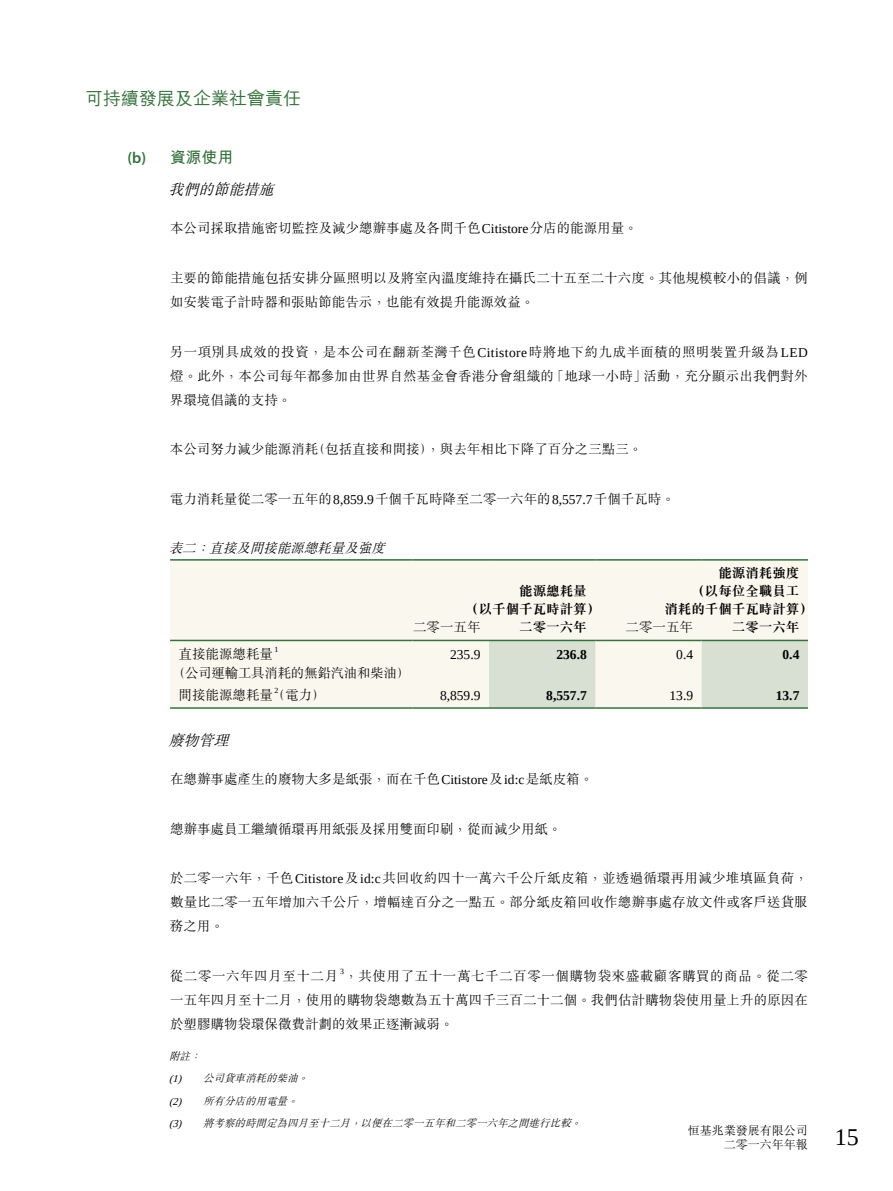
<style>
.page{position:relative;width:893px;height:1191px;background:#fff}
.page>*{position:absolute;margin:0;border:0;box-sizing:border-box;transform-origin:0 0}
.t1{font:24px "Liberation Serif";color:#000}
.t2{font:500 18px "M Hei HK";color:#36703c}
.t3{font:700 15.75px "M Hei HK";color:#36703c}
.t4{font:italic 300 15px "M Sung HK";color:#000}
.t5{font:300 13.5px/24px "M Sung HK";color:#000;text-align:justify}
.t6{font:700 13.5px/18px "M Sung HK";color:#000}
.t7{font:13.5px "Liberation Serif";color:#000}
.t8{font:700 13.5px "Liberation Serif";color:#000}
.t9{font:300 13.5px "M Sung HK";letter-spacing:-.02em;color:#000}
.t10{font:italic 300 13.5px "M Sung HK";color:#000}
.t11{font:300 13.5px "M Sung HK";letter-spacing:.04em;color:#000}
.t12{font:300 12px/14.2px "M Sung HK";color:#000;text-align:right}
.t13{font:italic 300 10.5px/22.2px "M Sung HK";color:#000}
.t14{font:7.8px "Liberation Serif";color:#000}
.s1{font-family:"Myriad Pro";font-weight:600}
.s2{font-family:"Liberation Serif";font-weight:400}
</style>
<div class="page">
<div style="left:170px;top:560px;width:638px;height:147px;background:#f9f7ee"></div>
<svg style="left:489px;top:641px;width:319px;height:66px;background:#e1e7da"></svg>
<hr style="left:170px;top:707px;width:242px;height:2px;background:#36703c">
<hr style="left:412px;top:707px;width:77px;height:2px;background:#36703c">
<hr style="left:489px;top:707px;width:106px;height:2px;background:#36703c">
<hr style="left:595px;top:707px;width:107px;height:2px;background:#36703c">
<hr style="left:702px;top:707px;width:106px;height:2px;background:#36703c">
<hr style="left:170px;top:639px;width:242px;height:2px;background:#36703c">
<hr style="left:412px;top:639px;width:77px;height:2px;background:#36703c">
<hr style="left:489px;top:639px;width:106px;height:2px;background:#36703c">
<hr style="left:595px;top:639px;width:107px;height:2px;background:#36703c">
<hr style="left:702px;top:639px;width:106px;height:2px;background:#36703c">
<hr style="left:170px;top:559px;width:242px;height:1px;background:#36703c">
<hr style="left:412px;top:559px;width:77px;height:1px;background:#36703c">
<hr style="left:489px;top:559px;width:106px;height:1px;background:#36703c">
<hr style="left:595px;top:559px;width:107px;height:1px;background:#36703c">
<hr style="left:702px;top:559px;width:106px;height:1px;background:#36703c">
<h2 class="t2" style="left:85px;top:85px;width:217px">可持續發展及企業社會責任</h2>
<p class="t3" style="left:128px;top:146px;width:107px"><span class="s1">(b)</span> 資源使用</p>
<p class="t4" style="left:169px;top:179px;width:112px">我們的節能措施</p>
<p class="t5" style="left:170px;top:216px;width:469px">本公司採取措施密切監控及減少總辦事處及各間千色<span class="s2">Citistore</span>分店的能源用量。</p>
<p class="t5" style="left:170px;top:265px;width:639px">主要的節能措施包括安排分區照明以及將室內溫度維持在攝氏二十五至二十六度。其他規模較小的倡議，例如安裝電子計時器和張貼節能告示，也能有效提升能源效益。</p>
<p class="t5" style="left:170px;top:339px;width:639px">另一項別具成效的投資，是本公司在翻新荃灣千色<span class="s2">Citistore</span>時將地下約九成半面積的照明裝置升級為<span class="s2">LED</span>燈。此外，本公司每年都參加由世界自然基金會香港分會組織的「地球一小時」活動，充分顯示出我們對外界環境倡議的支持。</p>
<p class="t5" style="left:170px;top:436px;width:474px">本公司努力減少能源消耗（包括直接和間接），與去年相比下降了百分之三點三。</p>
<p class="t5" style="left:170px;top:486px;width:506px">電力消耗量從二零一五年的<span class="s2">8,859.9</span>千個千瓦時降至二零一六年的<span class="s2">8,557.7</span>千個千瓦時。</p>
<p class="t10" style="left:169px;top:538px;width:222px">表二：直接及間接能源總耗量及強度</p>
<p class="t6" style="left:465px;top:582px;width:136px;text-indent:54px">能源總耗量（以千個千瓦時計算）</p>
<p class="t6" style="left:718px;top:564px;width:82px">能源消耗強度</p>
<p class="t6" style="left:691px;top:582px;width:109px">（以每位全職員工</p>
<p class="t6" style="left:664px;top:600px;width:150px">消耗的千個千瓦時計算）</p>
<p class="t5" style="left:413px;top:615px;width:69px">二零一五年</p>
<p class="t6" style="left:519px;top:618px;width:69px">二零一六年</p>
<p class="t5" style="left:626px;top:615px;width:69px">二零一五年</p>
<p class="t6" style="left:732px;top:618px;width:69px">二零一六年</p>
<p class="t5" style="left:179px;top:641px;width:96px">直接能源總耗量</p>
<p class="t14" style="left:274px;top:644px;width:5px">1</p>
<p class="t9" style="left:172px;top:663px;width:240px">（公司運輸工具消耗的無鉛汽油和柴油）</p>
<p class="t7" style="left:450px;top:645px;width:32px">235.9</p>
<p class="t8" style="left:556px;top:645px;width:32px">236.8</p>
<p class="t7" style="left:676px;top:645px;width:18px">0.4</p>
<p class="t8" style="left:782px;top:645px;width:18px">0.4</p>
<p class="t14" style="left:274px;top:685px;width:5px">2</p>
<p class="t5" style="left:179px;top:682px;width:149px">間接能源總耗量（電力）</p>
<p class="t7" style="left:440px;top:686px;width:42px">8,859.9</p>
<p class="t8" style="left:546px;top:686px;width:42px">8,557.7</p>
<p class="t7" style="left:669px;top:686px;width:25px">13.9</p>
<p class="t8" style="left:776px;top:686px;width:25px">13.7</p>
<p class="t4" style="left:169px;top:729px;width:67px">廢物管理</p>
<p class="t5" style="left:170px;top:766px;width:425px">在總辦事處產生的廢物大多是紙張，而在千色<span class="s2">Citistore</span>及<span class="s2">id:c</span>是紙皮箱。</p>
<p class="t5" style="left:170px;top:816px;width:393px">總辦事處員工繼續循環再用紙張及採用雙面印刷，從而減少用紙。</p>
<p class="t5" style="left:170px;top:865px;width:639px">於二零一六年，千色<span class="s2">Citistore</span>及<span class="s2">id:c</span>共回收約四十一萬六千公斤紙皮箱，並透過循環再用減少堆填區負荷，數量比二零一五年增加六千公斤，增幅達百分之一點五。部分紙皮箱回收作總辦事處存放文件或客戶送貨服務之用。</p>
<p class="t11" style="left:170px;top:966px;width:170px">從二零一六年四月至十二月</p>
<p class="t14" style="left:340px;top:966px;width:5px">3</p>
<p class="t5" style="left:170px;top:963px;width:640px;text-indent:174px">，共使用了五十一萬七千二百零一個購物袋來盛載顧客購買的商品。從二零一五年四月至十二月，使用的購物袋總數為五十萬四千三百二十二個。我們估計購物袋使用量上升的原因在於塑膠購物袋環保徵費計劃的效果正逐漸減弱。</p>
<p class="t13" style="left:169px;top:1044px;width:417px">附註：<br><span class="s2">(1)</span> 公司貨車消耗的柴油。<br><span class="s2">(2)</span> 所有分店的用電量。<br><span class="s2">(3)</span> 將考察的時間定為四月至十二月，以便在二零一五年和二零一六年之間進行比較。</p>
<p class="t12" style="left:688px;top:1123px;width:122px">恒基兆業發展有限公司二零一六年年報</p>
<h1 class="t1" style="left:835px;top:1121px;width:25px">15</h1>
</div>
